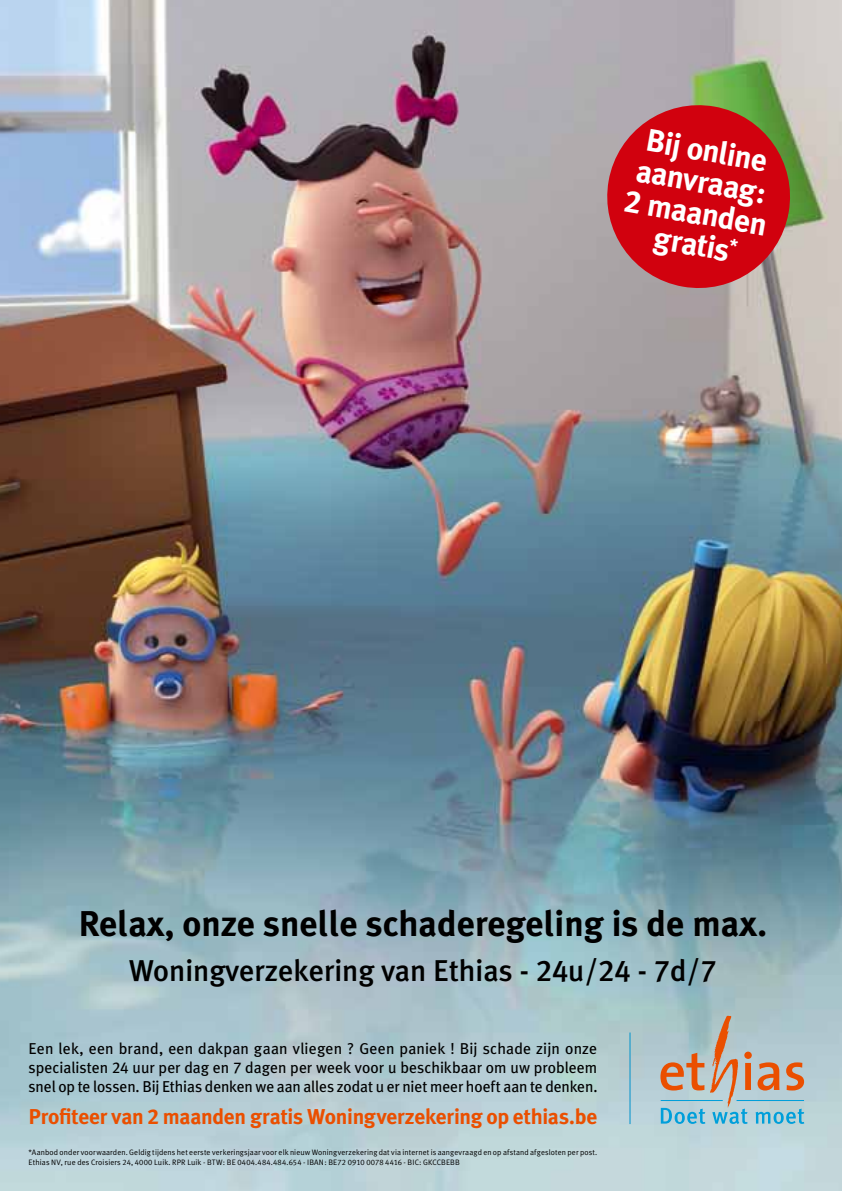
<style>
.page{position:relative;width:842px;height:1191px;background:#fff}
.page>*{position:absolute;margin:0;border:0;box-sizing:border-box;transform-origin:0 0}
.t1{font:700 35.8px "Meta Ethias";color:#000}
.t2{font:700 31.6px/31.6px "Meta Ethias";color:#fff;text-align:center}
.t3{font:500 30px "Meta Ethias";color:#000}
.t4{font:700 21.4px "Meta Ethias";letter-spacing:-.01em;color:#ea4f00}
.t5{font:15.8px/19px "Meta Ethias";letter-spacing:-.01em;color:#000;text-align:justify}
.t6{font:7.8px/9.4px "Meta Ethias Normal";letter-spacing:.015em;color:#000}
</style>
<div class="page">
<img style="left:0;top:0;width:842px;height:1191px">
<svg style="left:600px;top:98px;width:197px;height:197px;background:#c03638"></svg>
<hr style="left:630px;top:1032px;width:1px;height:92px;background:#0092cc">
<svg style="left:660px;top:1015px;width:144px;height:109px;background:#b0b7b3"></svg>
<hr style="left:661px;top:1100px;width:62px;height:1px;background:#009fda">
<hr style="left:736px;top:1100px;width:68px;height:1px;background:#009fda">
<svg style="left:0;top:0;width:4px;height:4px"></svg>
<h2 class="t2" style="left:638px;top:122px;width:146px;rotate:10deg">Bij online aanvraag:<br>2 maanden gratis<sup>*</sup></h2>
<h1 class="t1" style="left:79px;top:903px;width:690px">Relax, onze snelle schaderegeling is de max.</h1>
<h3 class="t3" style="left:129px;top:953px;width:589px">Woningverzekering van Ethias - 24u/24 - 7d/7</h3>
<p class="t5" style="left:29px;top:1039px;width:570px">Een lek, een brand, een dakpan gaan vliegen ? Geen paniek ! Bij schade zijn onze specialisten 24 uur per dag en 7 dagen per week voor u beschikbaar om uw probleem snel op te lossen. Bij Ethias denken we aan alles zodat u er niet meer hoeft aan te denken.</p>
<h3 class="t4" style="left:29px;top:1104px;width:570px">Profiteer van 2 maanden gratis Woningverzekering op ethias.be</h3>
<p class="t6" style="left:29px;top:1147px;width:570px">*Aanbod onder voorwaarden. Geldig tijdens het eerste verkeringsjaar voor elk nieuw Woningverzekering dat via internet is aangevraagd en op afstand afgesloten per post.<br>Ethias NV, rue des Croisiers 24, 4000 Luik. RPR Luik - BTW: BE 0404.484.484.654 - IBAN: BE72 0910 0078 4416 - BIC: GKCCBEBB</p>
</div>
